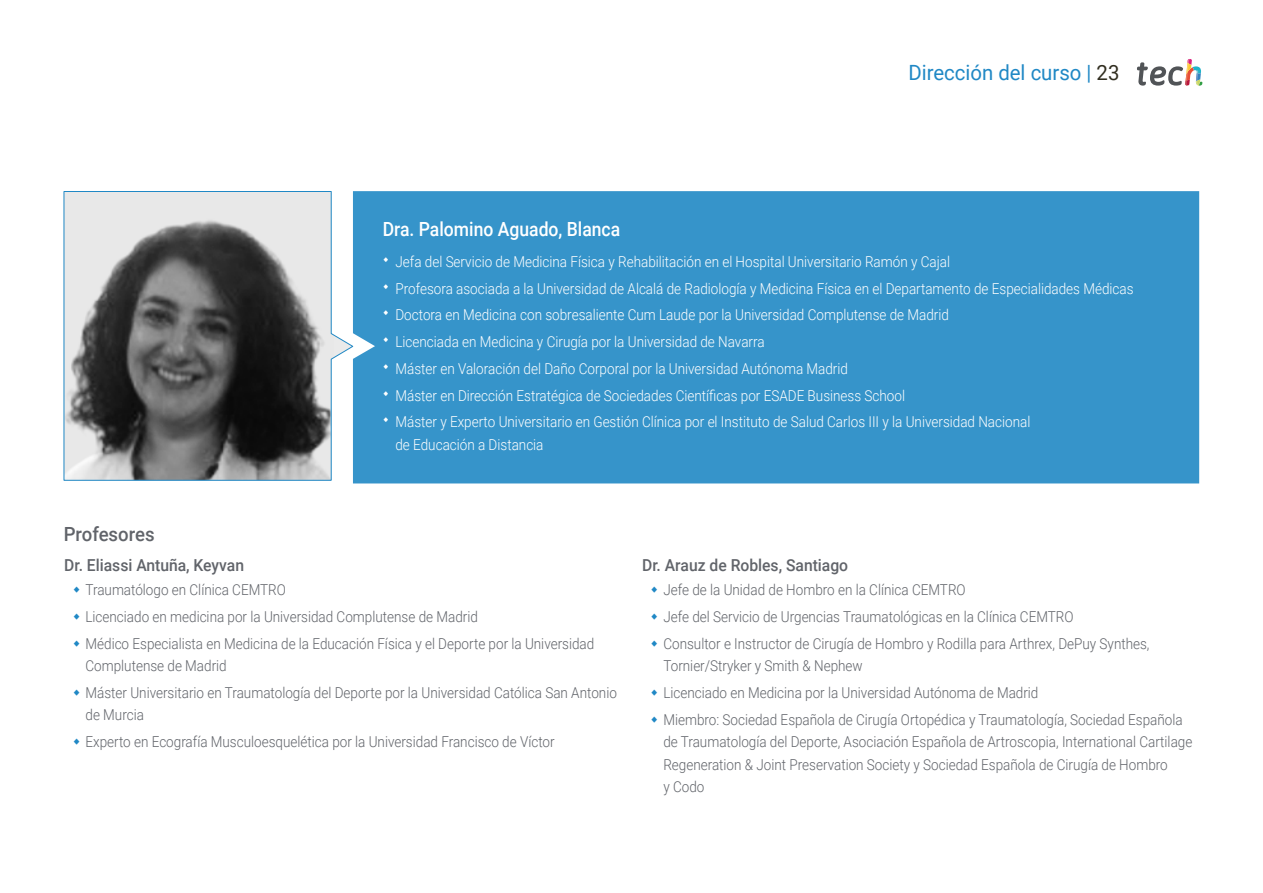
<style>
.page{position:relative;width:1263px;height:893px;background:#fff}
.page>*{position:absolute;margin:0;border:0;box-sizing:border-box;transform-origin:0 0}
.t1{font:21px "Roboto";color:#2088c5}
.t2{font:500 19.5px "Roboto";color:#fff;scale:.9 1}
.t3{font:500 19.5px "Roboto";color:#61646a;scale:.95 1}
.t4{font:500 16.5px "Roboto";color:#61646a;scale:.95 1}
.t5{font:300 15px/26.7px "Roboto";color:#61646a;scale:.9 1}
.t6{font:300 15px/26.7px "Roboto";color:#fff;scale:.9 1}
.s1{color:#312e20}
</style>
<div class="page">
<div style="left:353px;top:191px;width:846px;height:292px;background:#3694ca"></div>
<svg style="left:64px;top:191px;width:289px;height:290px;background:#838485"></svg>
<svg style="left:1137px;top:59px;width:65px;height:27px"></svg>
<svg style="left:384px;top:257px;width:4px;height:5px"></svg>
<svg style="left:384px;top:284px;width:4px;height:5px"></svg>
<svg style="left:384px;top:310px;width:4px;height:5px"></svg>
<svg style="left:384px;top:337px;width:4px;height:5px"></svg>
<svg style="left:384px;top:364px;width:4px;height:5px"></svg>
<svg style="left:384px;top:391px;width:4px;height:5px"></svg>
<svg style="left:384px;top:417px;width:4px;height:5px"></svg>
<h1 class="t1" style="left:908px;top:57px;width:213px">Dirección del curso | <span class="s1">23</span></h1>
<h2 class="t2" style="left:383px;top:215px;width:265px">Dra. Palomino Aguado, Blanca</h2>
<p class="t6" style="left:395px;top:247px;width:822px">Jefa del Servicio de Medicina Física y Rehabilitación en el Hospital Universitario Ramón y Cajal<br>Profesora asociada a la Universidad de Alcalá de Radiología y Medicina Física en el Departamento de Especialidades Médicas Doctora en Medicina con sobresaliente Cum Laude por la Universidad Complutense de Madrid<br>Licenciada en Medicina y Cirugía por la Universidad de Navarra<br>Máster en Valoración del Daño Corporal por la Universidad Autónoma Madrid<br>Máster en Dirección Estratégica de Sociedades Científicas por ESADE Business School<br>Máster y Experto Universitario en Gestión Clínica por el Instituto de Salud Carlos III y la Universidad Nacional</p>
<p class="t6" style="left:395px;top:431px;width:166px">de Educación a Distancia</p>
<h2 class="t3" style="left:64px;top:520px;width:97px">Profesores</h2>
<p class="t4" style="left:64px;top:553px;width:191px">Dr. Eliassi Antuña, Keyvan</p>
<p class="t5" style="left:85px;top:576px;width:567px">Traumatólogo en Clínica CEMTRO<br>Licenciado en medicina por la Universidad Complutense de Madrid<br>Médico Especialista en Medicina de la Educación Física y el Deporte por la Universidad</p>
<p class="t5" style="left:85px;top:652px;width:592px">Complutense de Madrid<br>Máster Universitario en Traumatología del Deporte por la Universidad Católica San Antonio</p>
<p class="t5" style="left:85px;top:701px;width:523px">de Murcia<br>Experto en Ecografía Musculoesquelética por la Universidad Francisco de Víctor</p>
<p class="t4" style="left:642px;top:553px;width:218px">Dr. Arauz de Robles, Santiago</p>
<p class="t5" style="left:663px;top:576px;width:542px">Jefe de la Unidad de Hombro en la Clínica CEMTRO<br>Jefe del Servicio de Urgencias Traumatológicas en la Clínica CEMTRO<br>Consultor e Instructor de Cirugía de Hombro y Rodilla para Arthrex, DePuy Synthes,</p>
<p class="t5" style="left:663px;top:652px;width:578px">Tornier/Stryker y Smith &amp; Nephew<br>Licenciado en Medicina por la Universidad Autónoma de Madrid<br>Miembro: Sociedad Española de Cirugía Ortopédica y Traumatología, Sociedad Española</p>
<p class="t5" style="left:663px;top:730px;width:589px;line-height:22.5px">de Traumatología del Deporte, Asociación Española de Artroscopia, International Cartilage<br>Regeneration &amp; Joint Preservation Society y Sociedad Española de Cirugía de Hombro<br>y Codo</p>
</div>
